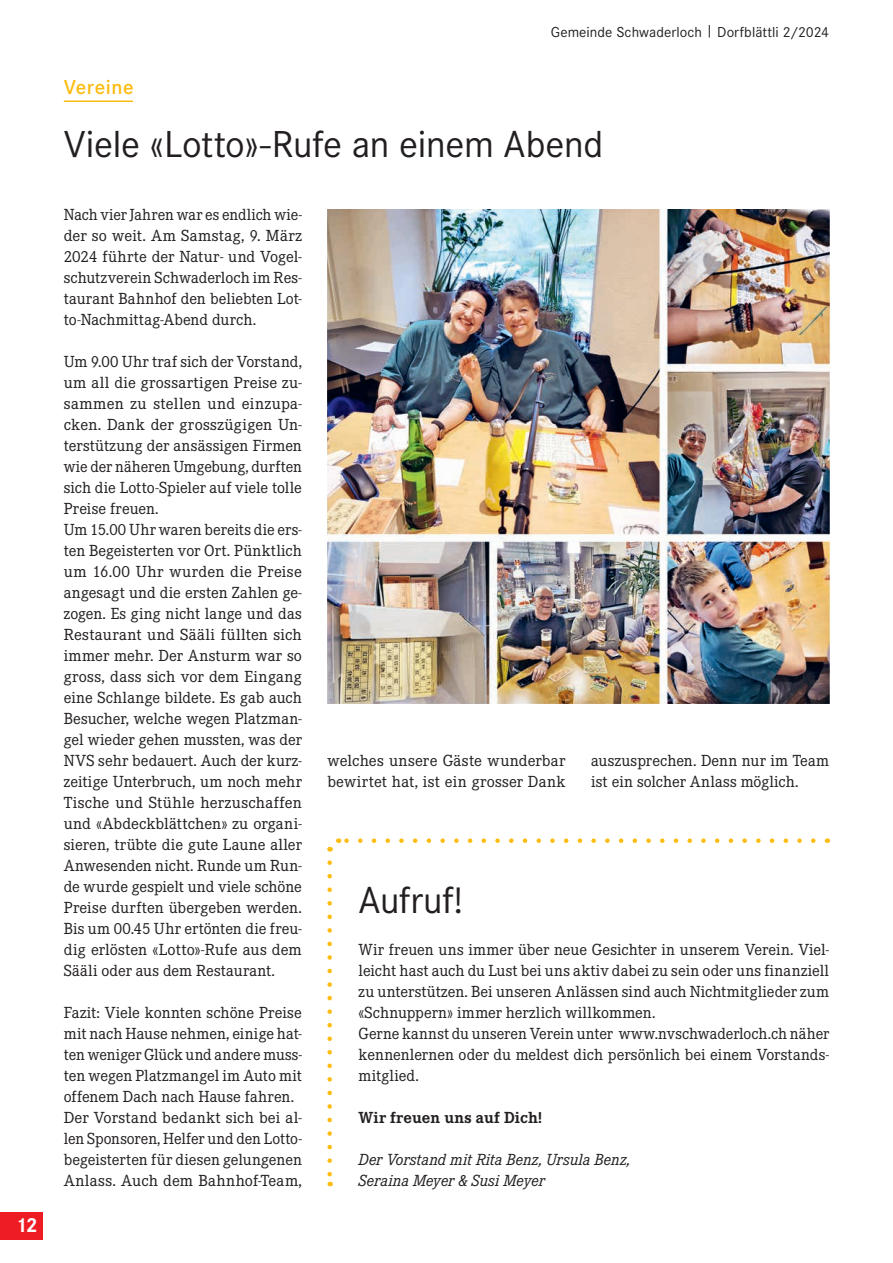
<style>
.page{position:relative;width:893px;height:1263px;background:#fff}
.page>*{position:absolute;margin:0;border:0;box-sizing:border-box;transform-origin:0 0}
.t1{font:39px "Corporate S";letter-spacing:-.01em;color:#231f20}
.t2{font:600 21px "Corporate S";letter-spacing:.025em;color:#fdbc12}
.t3{font:700 21px "Corporate S";color:#fff}
.t4{font:15.75px/21px "Corporate EBQ";letter-spacing:.005em;color:#231f20}
.t5{font:italic 15.75px/21px "Corporate EBQ";letter-spacing:-.005em;color:#231f20}
.t6{font:700 15.75px "Corporate EBQ";letter-spacing:.01em;color:#231f20}
.t7{font:15px "Corporate S";letter-spacing:.005em;color:#231f20}
</style>
<div class="page">
<div style="left:0;top:1212px;width:43px;height:27px;background:#ee1d23"></div>
<hr style="left:64px;top:101px;width:69px;height:1px;background:#fdbc12">
<img style="left:327px;top:209px;width:502px;height:494px">
<svg style="left:345px;top:838px;width:468px;height:5px"></svg>
<svg style="left:327px;top:838px;width:12px;height:14px"></svg>
<svg style="left:327px;top:862px;width:5px;height:324px"></svg>
<h2 class="t3" style="left:15px;top:1213px;width:24px">12</h2>
<p class="t7" style="left:551px;top:23px;width:280px">Gemeinde Schwaderloch | Dorfblättli 2/2024</p>
<h2 class="t2" style="left:64px;top:75px;width:71px">Vereine</h2>
<h1 class="t1" style="left:64px;top:122px;width:541px">Viele «Lotto»-Rufe an einem Abend</h1>
<p class="t4" style="left:64px;top:204px;width:240px;text-align:justify">Nach vier Jahren war es endlich wie&shy;der so weit. Am Samstag, 9. März 2024 führte der Natur- und Vogel&shy;schutzverein Schwaderloch im Res&shy;taurant Bahnhof den beliebten Lot&shy;to-Nachmittag-Abend durch.</p>
<p class="t4" style="left:64px;top:351px;width:240px">Um 9.00 Uhr traf sich der Vorstand, um all die grossartigen Preise zu&shy;sammen zu stellen und einzupa&shy;cken. Dank der grosszügigen Un&shy;terstützung der ansässigen Firmen wie der näheren Umgebung, durften sich die Lotto-Spieler auf viele tolle<br>Preise freuen.<br>Um 15.00 Uhr waren bereits die ers&shy;ten Begeisterten vor Ort. Pünktlich um 16.00 Uhr wurden die Preise angesagt und die ersten Zahlen ge&shy;zogen. Es ging nicht lange und das<br>Restaurant und Sääli füllten sich immer mehr. Der Ansturm war so gross, dass sich vor dem Eingang eine Schlange bildete. Es gab auch<br>Besucher, welche wegen Platzman&shy;gel wieder gehen mussten, was der<br>NVS sehr bedauert. Auch der kurz&shy;zeitige Unterbruch, um noch mehr<br>Tische und Stühle herzuschaffen und «Abdeckblättchen» zu organi&shy;sieren, trübte die gute Laune aller<br>Anwesenden nicht. Runde um Run&shy;de wurde gespielt und viele schöne<br>Preise durften übergeben werden.<br>Bis um 00.45 Uhr ertönten die freu&shy;dig erlösten «Lotto»-Rufe aus dem<br>Sääli oder aus dem Restaurant.</p>
<p class="t4" style="left:64px;top:1002px;width:240px">Fazit: Viele konnten schöne Preise mit nach Hause nehmen, einige hat&shy;ten weniger Glück und andere muss&shy;ten wegen Platzmangel im Auto mit offenem Dach nach Hause fahren.<br>Der Vorstand bedankt sich bei al&shy;len Sponsoren, Helfer und den Lotto&shy;begeisterten für diesen gelungenen Anlass. Auch dem Bahnhof-Team,</p>
<p class="t4" style="left:327px;top:750px;width:240px">welches unsere Gäste wunderbar bewirtet hat, ist ein grosser Dank</p>
<p class="t4" style="left:591px;top:750px;width:240px">auszusprechen. Denn nur im Team ist ein solcher Anlass möglich.</p>
<h1 class="t1" style="left:359px;top:878px;width:106px">Aufruf!</h1>
<p class="t4" style="left:359px;top:939px;width:472px">Wir freuen uns immer über neue Gesichter in unserem Verein. Viel&shy;leicht hast auch du Lust bei uns aktiv dabei zu sein oder uns finanziell zu unterstützen. Bei unseren Anlässen sind auch Nichtmitglieder zum «Schnuppern» immer herzlich willkommen.<br>Gerne kannst du unseren Verein unter www.nvschwaderloch.ch näher kennenlernen oder du meldest dich persönlich bei einem Vorstands&shy;mitglied.</p>
<p class="t6" style="left:359px;top:1108px;width:185px">Wir freuen uns auf Dich!</p>
<p class="t5" style="left:359px;top:1149px;width:273px">Der Vorstand mit Rita Benz, Ursula Benz,<br>Seraina Meyer &amp; Susi Meyer</p>
</div>
